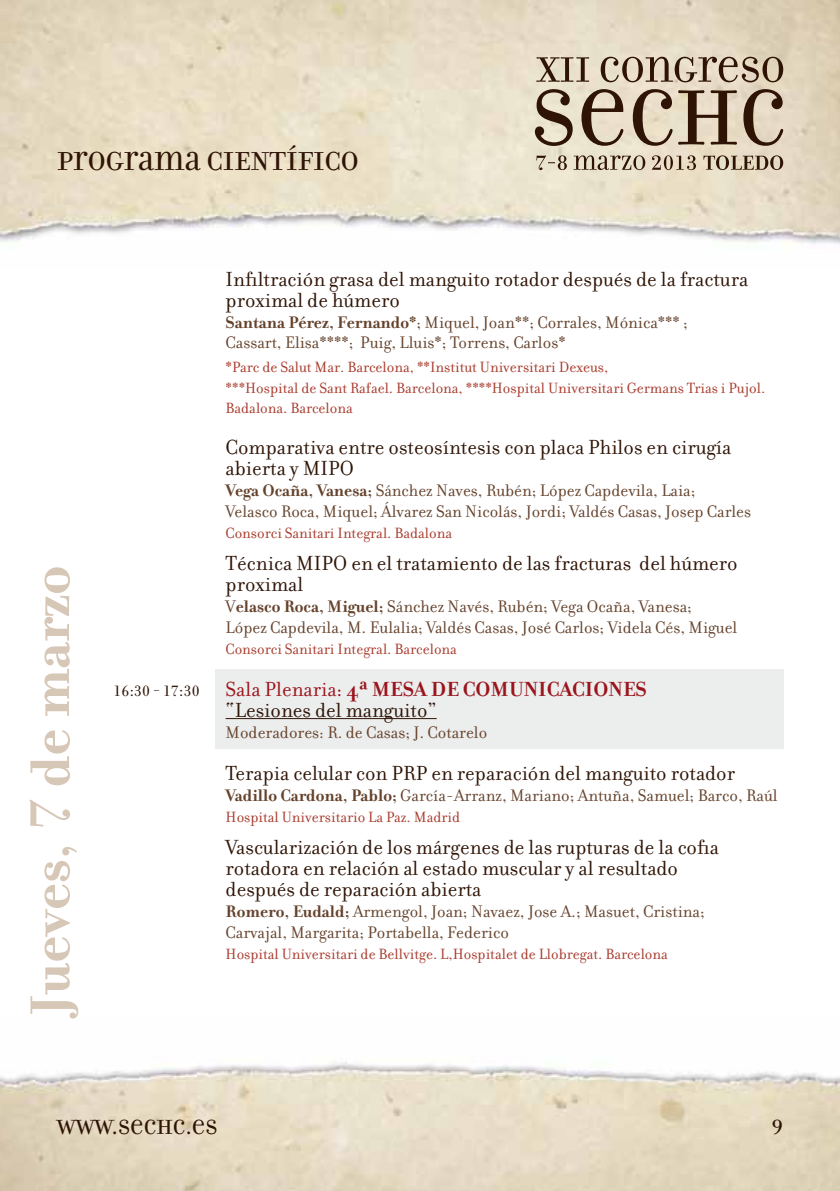
<style>
.page{position:relative;width:840px;height:1191px;background:#fff}
.page>*{position:absolute;margin:0;border:0;box-sizing:border-box;transform-origin:0 0}
.t1{font:700 60px "Filosofia";color:#d7c7b6}
.t2{font:28px "Filosofia Unicase";color:#2f1406}
.t3{font:22px/21px "Filosofia";color:#2f1406}
.t4{font:700 22px/21px "Filosofia";color:#9a141c}
.t5{font:22px "Filosofia Unicase";color:#2f1406}
.t6{font:18px/21px "Filosofia";color:#65422c}
.t7{font:16px/20.4px "Filosofia";color:#a7392b}
.s1{font-family:"Filosofia Unicase";font-weight:400}
.s2{font-weight:700}
.s3{font-family:"Filosofia Grand Caps";font-weight:400;color:#2f1406}
.s4{font-weight:400}
.s5{font-weight:400;color:#2f1406}
</style>
<div class="page">
<div style="left:215px;top:669px;width:567px;height:79px;background:#eceded"></div>
<img style="left:0;top:1061px;width:839px;height:130px">
<img style="left:0;top:0;width:839px;height:246px">
<hr style="left:225px;top:718px;width:211px;height:1px;background:#2f1406">
<svg style="left:536px;top:57px;width:53px;height:25px"></svg>
<svg style="left:600px;top:57px;width:182px;height:25px;background:#af9f8c"></svg>
<svg style="left:534px;top:89px;width:38px;height:57px;background:#a59784"></svg>
<svg style="left:581px;top:89px;width:42px;height:57px;background:#aa9a88"></svg>
<svg style="left:632px;top:89px;width:104px;height:57px;background:#ad9c89"></svg>
<svg style="left:743px;top:89px;width:39px;height:57px;background:#aa9987"></svg>
<svg style="left:536px;top:155px;width:30px;height:15px"></svg>
<svg style="left:573px;top:155px;width:72px;height:15px"></svg>
<svg style="left:651px;top:155px;width:44px;height:15px"></svg>
<svg style="left:703px;top:155px;width:79px;height:15px"></svg>
<h2 class="t2" style="left:57px;top:145px;width:303px">PROGRAMA CIENTÍFICO</h2>
<h1 class="t1" style="left:14px;top:1016px;width:452px;rotate:-90deg">Jueves, <span class="s1">7</span> de marzo</h1>
<p class="t3" style="left:225px;top:268px;width:523px">Infiltración grasa del manguito rotador después de la fractura proximal de húmero</p>
<p class="t6" style="left:225px;top:312px;width:463px;line-height:20px"><span class="s2">Santana Pérez, Fernando*</span>; Miquel, Joan**; Corrales, Mónica*** ;<br>Cassart, Elisa****; Puig, Lluis*; Torrens, Carlos*</p>
<p class="t7" style="left:225px;top:356px;width:541px">*Parc de Salut Mar. Barcelona, **Institut Universitari Dexeus,<br>***Hospital de Sant Rafael. Barcelona, ****Hospital Universitari Germans Trias i Pujol.<br>Badalona. Barcelona</p>
<p class="t3" style="left:225px;top:436px;width:507px">Comparativa entre osteosíntesis con placa Philos en cirugía abierta y MIPO</p>
<p class="t6" style="left:225px;top:480px;width:526px"><span class="s2">Vega Ocaña, Vanesa;</span> Sánchez Naves, Rubén; López Capdevila, Laia;<br>Velasco Roca, Miquel; Álvarez San Nicolás, Jordi; Valdés Casas, Josep Carles</p>
<p class="t7" style="left:225px;top:522px;width:228px">Consorci Sanitari Integral. Badalona</p>
<p class="t3" style="left:225px;top:552px;width:513px">Técnica MIPO en el tratamiento de las fracturas del húmero proximal</p>
<p class="t6" style="left:225px;top:596px;width:513px">V<span class="s2">elasco Roca, Miguel;</span> Sánchez Navés, Rubén; Vega Ocaña, Vanesa;<br>López Capdevila, M. Eulalia; Valdés Casas, José Carlos; Videla Cés, Miguel</p>
<p class="t7" style="left:225px;top:638px;width:233px">Consorci Sanitari Integral. Barcelona</p>
<p class="t4" style="left:225px;top:678px;width:422px;text-indent:-112px"><span class="s3">16:30 - 17:30</span> <span class="s4">Sala Plenaria:</span> 4ª MESA DE COMUNICACIONES <span class="s5">“Lesiones del manguito”</span></p>
<p class="t6" style="left:225px;top:722px;width:263px">Moderadores: R. de Casas; J. Cotarelo</p>
<p class="t3" style="left:225px;top:762px;width:510px">Terapia celular con PRP en reparación del manguito rotador</p>
<p class="t6" style="left:225px;top:785px;width:553px"><span class="s2">Vadillo Cardona, Pablo;</span> García-Arranz, Mariano; Antuña, Samuel; Barco, Raúl</p>
<p class="t7" style="left:225px;top:806px;width:236px">Hospital Universitario La Paz. Madrid</p>
<p class="t3" style="left:225px;top:836px;width:494px">Vascularización de los márgenes de las rupturas de la cofia rotadora en relación al estado muscular y al resultado después de reparación abierta</p>
<p class="t6" style="left:225px;top:901px;width:480px"><span class="s2">Romero, Eudald;</span> Armengol, Joan; Navaez, Jose A.; Masuet, Cristina;<br>Carvajal, Margarita; Portabella, Federico</p>
<p class="t7" style="left:225px;top:943px;width:443px">Hospital Universitari de Bellvitge. L,Hospitalet de Llobregat. Barcelona</p>
<p class="t5" style="left:57px;top:1114px;width:162px">WWW.SECHC.ES</p>
<p class="t5" style="left:771px;top:1114px;width:13px">9</p>
</div>
